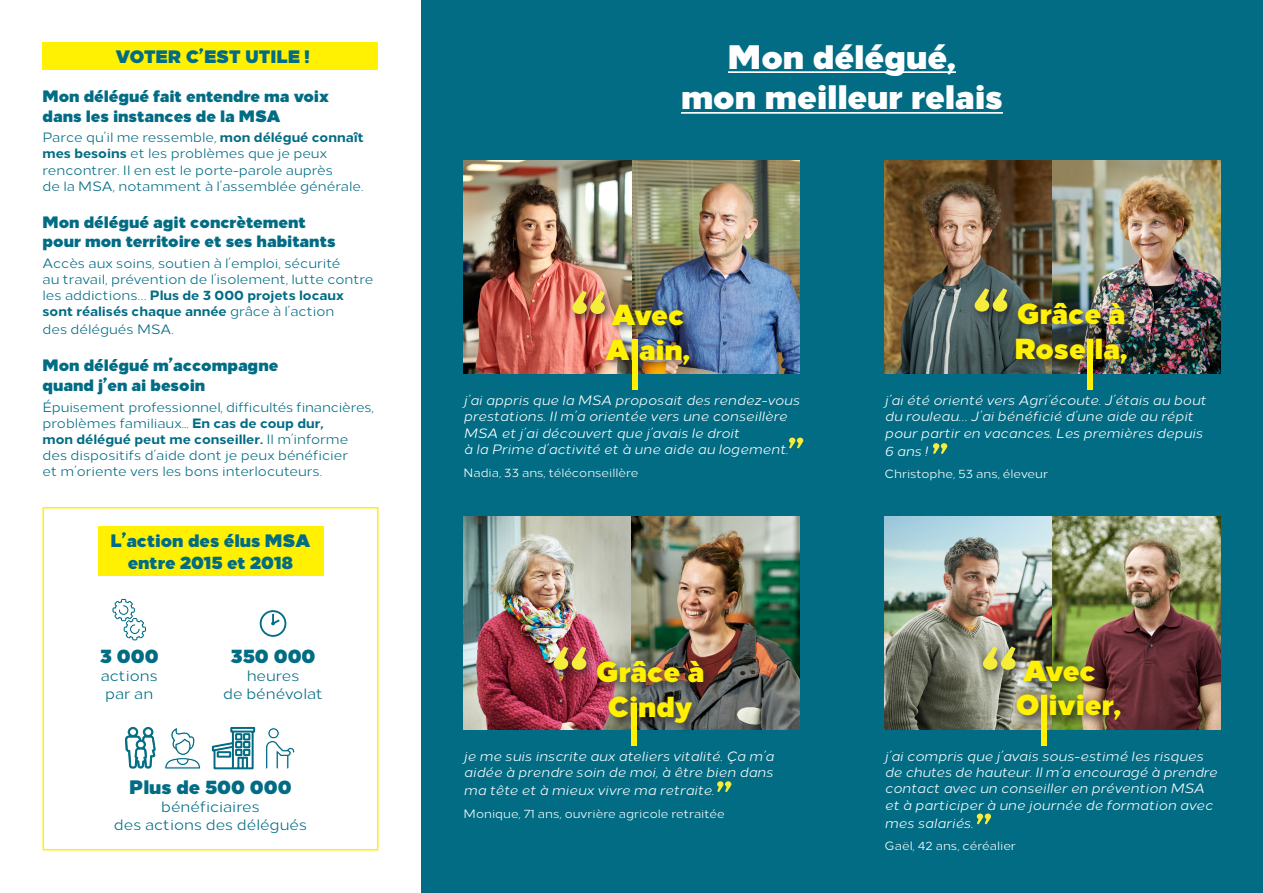
<style>
.page{position:relative;width:1263px;height:893px;background:#fff}
.page>*{position:absolute;margin:0;border:0;box-sizing:border-box;transform-origin:0 0}
.t1{font:900 33.9px "Loew";color:#fff}
.t2{font:900 28.95px "Loew";color:#fff101}
.t3{font:900 19.5px "Loew";color:#016c84}
.t4{font:900 18px/21.6px "Loew";color:#016c84;text-align:center}
.t5{font:900 16.5px/19.8px "Loew";color:#016c84}
.t6{font:15px "Loew";color:#016c84}
.t7{font:italic 13.5px/16.2px "Loew";color:#fff}
.t8{font:13.5px/16.2px "Loew";color:#016c84}
.t9{font:12px "Loew";color:#fff}
.s1{font-weight:800}
</style>
<div class="page">
<div style="left:421px;top:0;width:842px;height:893px;background:#016c84"></div>
<div style="left:43px;top:43px;width:335px;height:27px;background:#fff101"></div>
<div style="left:98px;top:526px;width:225px;height:50px;background:#fff101"></div>
<div style="left:43px;top:507px;width:335px;height:343px;border:2px solid #fff101"></div>
<hr style="left:728px;top:71px;width:228px;height:2px;background:#fff">
<hr style="left:681px;top:112px;width:322px;height:2px;background:#fff">
<svg style="left:260px;top:610px;width:26px;height:27px"></svg>
<svg style="left:112px;top:598px;width:35px;height:43px"></svg>
<img style="left:884px;top:161px;width:336px;height:212px">
<img style="left:463px;top:161px;width:336px;height:212px">
<div style="left:602px;top:299px;width:98px;height:76px;background:#231f20;opacity:.75"></div>
<div style="left:567px;top:286px;width:48px;height:39px;background:#231f20;opacity:.75"></div>
<svg style="left:572px;top:291px;width:33px;height:23px"></svg>
<div style="left:632px;top:339px;width:5px;height:50px;background:#fff101"></div>
<div style="left:1011px;top:298px;width:127px;height:76px;background:#231f20;opacity:.75"></div>
<div style="left:970px;top:284px;width:48px;height:38px;background:#231f20;opacity:.75"></div>
<svg style="left:975px;top:288px;width:32px;height:24px"></svg>
<div style="left:1087px;top:339px;width:6px;height:50px;background:#fff101"></div>
<svg style="left:789px;top:438px;width:14px;height:10px"></svg>
<svg style="left:933px;top:443px;width:14px;height:11px"></svg>
<svg style="left:717px;top:781px;width:14px;height:11px"></svg>
<svg style="left:977px;top:813px;width:14px;height:11px"></svg>
<img style="left:884px;top:517px;width:336px;height:212px">
<img style="left:463px;top:517px;width:336px;height:212px">
<div style="left:1012px;top:655px;width:119px;height:76px;background:#231f20;opacity:.75"></div>
<div style="left:978px;top:642px;width:48px;height:39px;background:#231f20;opacity:.75"></div>
<svg style="left:983px;top:646px;width:32px;height:24px"></svg>
<div style="left:1041px;top:695px;width:6px;height:50px;background:#fff101"></div>
<div style="left:592px;top:656px;width:122px;height:77px;background:#231f20;opacity:.75"></div>
<div style="left:549px;top:642px;width:48px;height:39px;background:#231f20;opacity:.75"></div>
<svg style="left:554px;top:646px;width:32px;height:24px"></svg>
<div style="left:631px;top:703px;width:6px;height:42px;background:#fff101"></div>
<svg style="left:125px;top:727px;width:30px;height:42px"></svg>
<svg style="left:164px;top:727px;width:37px;height:42px"></svg>
<svg style="left:265px;top:727px;width:30px;height:42px"></svg>
<svg style="left:212px;top:727px;width:43px;height:42px"></svg>
<p class="t4" style="left:115px;top:45px;width:196px">VOTER C’EST UTILE !</p>
<p class="t5" style="left:43px;top:85px;width:288px">Mon délégué fait entendre ma voix dans les instances de la MSA</p>
<p class="t8" style="left:43px;top:128px;width:323px">Parce qu’il me ressemble, <span class="s1">mon délégué connaît mes besoins</span> et les problèmes que je peux rencontrer. Il en est le porte-parole auprès<br>de la MSA, notamment à l’assemblée générale.</p>
<p class="t5" style="left:43px;top:210px;width:295px">Mon délégué agit concrètement pour mon territoire et ses habitants</p>
<p class="t8" style="left:43px;top:254px;width:333px">Accès aux soins, soutien à l’emploi, sécurité<br>au travail, prévention de l’isolement, lutte contre les addictions… <span class="s1">Plus de 3 000 projets locaux sont réalisés chaque année</span> grâce à l’action</p>
<p class="t8" style="left:43px;top:320px;width:133px">des délégués MSA.</p>
<p class="t5" style="left:43px;top:354px;width:237px">Mon délégué m’accompagne quand j’en ai besoin</p>
<p class="t8" style="left:43px;top:397px;width:333px">Épuisement professionnel, difficultés financières, problèmes familiaux... <span class="s1">En cas de coup dur,<br>mon délégué peut me conseiller.</span> Il m’informe des dispositifs d’aide dont je peux bénéficier<br>et m’oriente vers les bons interlocuteurs.</p>
<p class="t4" style="left:110px;top:528px;width:202px">L’action des élus MSA entre 2015 et 2018</p>
<p class="t3" style="left:100px;top:640px;width:61px">3 000</p>
<p class="t6" style="left:101px;top:664px;width:58px">actions</p>
<p class="t6" style="left:105px;top:682px;width:50px">par an</p>
<p class="t3" style="left:230px;top:640px;width:87px">350 000</p>
<p class="t6" style="left:247px;top:664px;width:54px">heures</p>
<p class="t6" style="left:223px;top:682px;width:101px">de bénévolat</p>
<p class="t3" style="left:129px;top:770px;width:164px">Plus de 500 000</p>
<p class="t6" style="left:161px;top:795px;width:100px">bénéficiaires</p>
<p class="t6" style="left:114px;top:813px;width:195px">des actions des délégués</p>
<p class="t1" style="left:728px;top:27px;width:230px">Mon délégué,</p>
<p class="t1" style="left:681px;top:68px;width:323px">mon meilleur relais</p>
<p class="t2" style="left:611px;top:289px;width:74px">Avec</p>
<p class="t2" style="left:605px;top:324px;width:87px">Alain,</p>
<p class="t2" style="left:1017px;top:289px;width:110px">Grâce à</p>
<p class="t2" style="left:1014px;top:324px;width:115px">Rosella,</p>
<p class="t7" style="left:463px;top:391px;width:337px">j’ai appris que la MSA proposait des rendez-vous prestations. Il m’a orientée vers une conseillère MSA et j’ai découvert que j’avais le droit<br>à la Prime d’activité et à une aide au logement.</p>
<p class="t9" style="left:463px;top:463px;width:176px">Nadia, 33 ans, téléconseillère</p>
<p class="t2" style="left:596px;top:647px;width:110px">Grâce à</p>
<p class="t2" style="left:607px;top:682px;width:87px">Cindy</p>
<p class="t7" style="left:463px;top:747px;width:312px">je me suis inscrite aux ateliers vitalité. Ça m’a aidée à prendre soin de moi, à être bien dans</p>
<p class="t7" style="left:463px;top:781px;width:252px">ma tête et à mieux vivre ma retraite.</p>
<p class="t9" style="left:463px;top:804px;width:263px">Monique, 71 ans, ouvrière agricole retraitée</p>
<p class="t7" style="left:884px;top:391px;width:323px">j’ai été orienté vers Agri’écoute. J’étais au bout du rouleau… J’ai bénéficié d’une aide au répit pour partir en vacances. Les premières depuis</p>
<p class="t7" style="left:884px;top:441px;width:44px">6 ans !</p>
<p class="t9" style="left:884px;top:465px;width:165px">Christophe, 53 ans, éleveur</p>
<p class="t2" style="left:1023px;top:645px;width:74px">Avec</p>
<p class="t2" style="left:1015px;top:680px;width:107px">Olivier,</p>
<p class="t7" style="left:884px;top:747px;width:334px">j’ai compris que j’avais sous-estimé les risques de chutes de hauteur. Il m’a encouragé à prendre contact avec un conseiller en prévention MSA et à participer à une journée de formation avec</p>
<p class="t7" style="left:884px;top:813px;width:90px">mes salariés.</p>
<p class="t9" style="left:884px;top:837px;width:133px">Gaël, 42 ans, céréalier</p>
</div>
